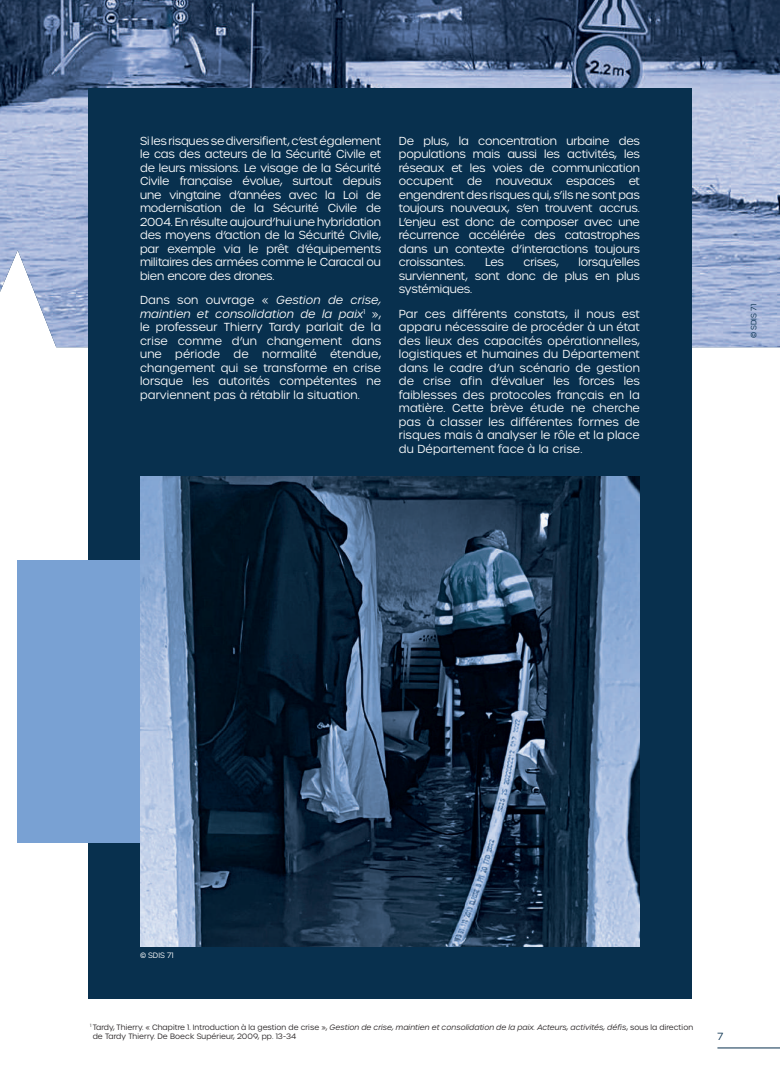
<style>
.page{position:relative;width:780px;height:1088px;background:#fff}
.page>*{position:absolute;margin:0;border:0;box-sizing:border-box;transform-origin:0 0}
.t1{font:300 11.25px/13.5px "Urbane";letter-spacing:-.01em;color:#fff;text-align:justify}
.t2{font:300 10px "Urbane";color:#08304e}
.t3{font:300 7.5px/9px "Urbane";letter-spacing:.01em;color:#231f20}
.t4{font:300 7.5px "Urbane";color:#08304e}
.t5{font:300 7.5px "Urbane";color:#fff}
.s1{font-style:italic}
</style>
<div class="page">
<hr style="left:717px;top:1047px;width:63px;height:1px;background:#08304e">
<img style="left:0;top:0;width:780px;height:347px">
<div style="left:88px;top:89px;width:603px;height:910px;background:#08304e"></div>
<div style="left:18px;top:560px;width:282px;height:282px;background:#79a1d3"></div>
<img style="left:140px;top:477px;width:500px;height:469px">
<p class="t1" style="left:140px;top:134px;width:242px">Si les risques se diversifient, c’est également le cas des acteurs de la Sécurité Civile et de leurs missions. Le visage de la Sécurité Civile française évolue, surtout depuis une vingtaine d’années avec la Loi de modernisation de la Sécurité Civile de 2004. En résulte aujourd’hui une hybridation des moyens d’action de la Sécurité Civile, par exemple via le prêt d’équipements militaires des armées comme le Caracal ou bien encore des drones.</p>
<p class="t1" style="left:140px;top:293px;width:242px">Dans son ouvrage « <span class="s1">Gestion de crise, maintien et consolidation de la paix</span><sup>1</sup> », le professeur Thierry Tardy parlait de la crise comme d’un changement dans une période de normalité étendue, changement qui se transforme en crise lorsque les autorités compétentes ne parviennent pas à rétablir la situation.</p>
<p class="t1" style="left:399px;top:134px;width:242px">De plus, la concentration urbaine des populations mais aussi les activités, les réseaux et les voies de communication occupent de nouveaux espaces et engendrent des risques qui, s’ils ne sont pas toujours nouveaux, s’en trouvent accrus.<br>L’enjeu est donc de composer avec une récurrence accélérée des catastrophes dans un contexte d’interactions toujours croissantes.</p>
<p class="t1" style="left:399px;top:256px;width:242px;text-indent:180px">lorsqu’elles surviennent, sont donc de plus en plus systémiques.</p>
<p class="t1" style="left:399px;top:307px;width:242px">Par ces différents constats, il nous est apparu nécessaire de procéder à un état des lieux des capacités opérationnelles, logistiques et humaines du Département dans le cadre d’un scénario de gestion de crise afin d’évaluer les forces les faiblesses des protocoles français en la matière. Cette brève étude ne cherche pas à classer les différentes formes de risques mais à analyser le rôle et la place du Département face à la crise.</p>
<p class="t1" style="left:485px;top:256px;width:20px">Les</p>
<p class="t1" style="left:523px;top:256px;width:37px">crises,</p>
<p class="t4" style="left:748px;top:338px;width:35px;rotate:-90deg">© SDIS 71</p>
<p class="t5" style="left:140px;top:950px;width:35px">© SDIS 71</p>
<p class="t3" style="left:93px;top:1023px;width:602px;text-indent:-3px"><sup>1</sup> Tardy, Thierry. « Chapitre 1. Introduction à la gestion de crise », <span class="s1">Gestion de crise, maintien et consolidation de la paix. Acteurs, activités, défis</span>, sous la direction de Tardy Thierry. De Boeck Supérieur, 2009, pp. 13-34</p>
<p class="t2" style="left:717px;top:1030px;width:7px">7</p>
</div>
